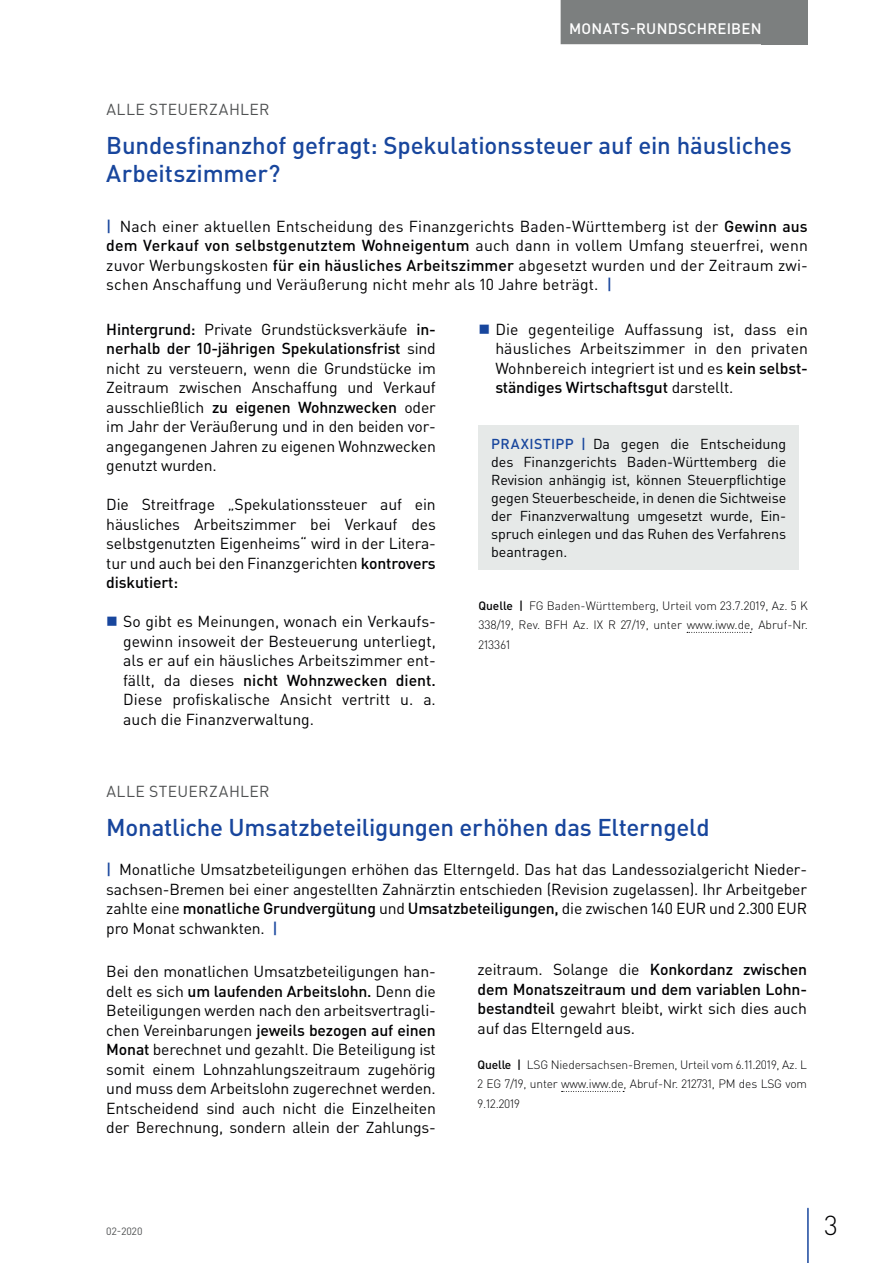
<style>
.page{position:relative;width:893px;height:1263px;background:#fff}
.page>*{position:absolute;margin:0;border:0;box-sizing:border-box;transform-origin:0 0}
.t1{font:300 27px "DIN Pro";color:#000002}
.t2{font:500 24px/28.5px "DIN Pro";letter-spacing:-.005em;color:#18469d}
.t3{font:15.75px/19.5px "DIN Pro";letter-spacing:-.01em;color:#000002;text-align:justify}
.t4{font:15.75px "DIN Pro";letter-spacing:.025em;color:#4f5152}
.t5{font:500 15px "DIN Pro";letter-spacing:.015em;color:#fff}
.t6{font:14.25px/18px "DIN Pro";color:#000002;text-align:justify}
.t7{font:300 12px/19.5px "DIN Pro";letter-spacing:-.01em;color:#000002;text-align:justify}
.t8{font:10.5px "DIN Pro";color:#4f5152}
.s1{font-weight:500;color:#18469d}
.s2{font-weight:500}
</style>
<div class="page">
<div style="left:762px;top:0;width:46px;height:44px;background:#7c7f7f"></div>
<hr style="left:807px;top:1208px;width:2px;height:55px;background:#18469d">
<div style="left:561px;top:0;width:209px;height:44px;background:#7c7f7f"></div>
<svg style="left:687px;top:632px;width:64px;height:1px"></svg>
<div style="left:478px;top:425px;width:321px;height:144px;background:#e6e9e8"></div>
<svg style="left:562px;top:1091px;width:62px;height:1px"></svg>
<p class="t5" style="left:569px;top:18px;width:194px">MONATS-RUNDSCHREIBEN</p>
<p class="t4" style="left:106px;top:98px;width:165px">ALLE STEUERZAHLER</p>
<h2 class="t2" style="left:106px;top:130px;width:687px">Bundesfinanzhof gefragt: Spekulationssteuer auf ein häusliches<br>Arbeitszimmer?</h2>
<p class="t3" style="left:106px;top:216px;width:703px"><span class="s1">|</span> Nach einer aktuellen Entscheidung des Finanzgerichts Baden-Württemberg ist der <span class="s2">Gewinn aus dem Verkauf von selbstgenutztem Wohneigentum</span> auch dann in vollem Umfang steuerfrei, wenn zuvor Werbungskosten <span class="s2">für ein häusliches Arbeitszimmer</span> abgesetzt wurden und der Zeitraum zwi&shy;schen Anschaffung und Veräußerung nicht mehr als 10 Jahre beträgt. <span class="s1">|</span></p>
<p class="t3" style="left:106px;top:319px;width:331px"><span class="s2">Hintergrund:</span> Private Grundstücksverkäufe <span class="s2">in&shy;nerhalb der 10-jährigen Spekulationsfrist</span> sind nicht zu versteuern, wenn die Grundstücke im Zeitraum zwischen Anschaffung und Verkauf ausschließlich <span class="s2">zu eigenen Wohnzwecken</span> oder im Jahr der Veräußerung und in den beiden vor&shy;angegangenen Jahren zu eigenen Wohnzwecken genutzt wurden.</p>
<p class="t3" style="left:106px;top:494px;width:331px">Die Streitfrage „Spekulationssteuer auf ein häusliches Arbeitszimmer bei Verkauf des selbstgenutzten Eigenheims“ wird in der Litera&shy;tur und auch bei den Finanzgerichten <span class="s2">kontrovers diskutiert:</span></p>
<p class="t3" style="left:123px;top:611px;width:314px">So gibt es Meinungen, wonach ein Verkaufs&shy;gewinn insoweit der Besteuerung unterliegt, als er auf ein häusliches Arbeitszimmer ent&shy;fällt, da dieses <span class="s2">nicht Wohnzwecken dient.<br></span>Diese profiskalische Ansicht vertritt u. a. auch die Finanzverwaltung.</p>
<p class="t3" style="left:495px;top:319px;width:314px">Die gegenteilige Auffassung ist, dass ein häusliches Arbeitszimmer in den privaten Wohnbereich integriert ist und es <span class="s2">kein selbst&shy;ständiges Wirtschaftsgut</span> darstellt.</p>
<p class="t6" style="left:491px;top:434px;width:297px"><span class="s1">PRAXISTIPP |</span> Da gegen die Entscheidung des Finanzgerichts Baden-Württemberg die Revision anhängig ist, können Steuerpflichtige gegen Steuerbescheide, in denen die Sichtweise der Finanzverwaltung umgesetzt wurde, Ein&shy;spruch einlegen und das Ruhen des Verfahrens beantragen.</p>
<p class="t7" style="left:478px;top:595px;width:331px"><span class="s2">Quelle |</span> FG Baden-Württemberg, Urteil vom 23.7.2019, Az. 5 K 338/19, Rev. BFH Az. IX R 27/19, unter www.iww.de, Abruf-Nr.<br>213361</p>
<p class="t4" style="left:106px;top:781px;width:165px">ALLE STEUERZAHLER</p>
<h2 class="t2" style="left:106px;top:812px;width:605px">Monatliche Umsatzbeteiligungen erhöhen das Elterngeld</h2>
<p class="t3" style="left:106px;top:859px;width:702px"><span class="s1">|</span> Monatliche Umsatzbeteiligungen erhöhen das Elterngeld. Das hat das Landessozialgericht Nieder&shy;sachsen-Bremen bei einer angestellten Zahnärztin entschieden (Revision zugelassen). Ihr Arbeitgeber zahlte eine <span class="s2">monatliche Grundvergütung</span> und <span class="s2">Umsatzbeteiligungen,</span> die zwischen 140 EUR und 2.300 EUR pro Monat schwankten. <span class="s1">|</span></p>
<p class="t3" style="left:106px;top:961px;width:331px">Bei den monatlichen Umsatzbeteiligungen han&shy;delt es sich <span class="s2">um laufenden Arbeitslohn.</span> Denn die Beteiligungen werden nach den arbeitsvertragli&shy;chen Vereinbarungen <span class="s2">jeweils bezogen auf einen Monat</span> berechnet und gezahlt. Die Beteiligung ist somit einem Lohnzahlungszeitraum zugehörig und muss dem Arbeitslohn zugerechnet werden.<br>Entscheidend sind auch nicht die Einzelheiten der Berechnung, sondern allein der Zahlungs-</p>
<p class="t3" style="left:477px;top:959px;width:331px">zeitraum. Solange die <span class="s2">Konkordanz zwischen dem Monatszeitraum und dem variablen Lohn&shy;bestandteil</span> gewahrt bleibt, wirkt sich dies auch auf das Elterngeld aus.</p>
<p class="t7" style="left:477px;top:1054px;width:331px"><span class="s2">Quelle |</span> LSG Niedersachsen-Bremen, Urteil vom 6.11.2019, Az. L 2 EG 7/19, unter www.iww.de, Abruf-Nr. 212731, PM des LSG vom 9.12.2019</p>
<p class="t8" style="left:106px;top:1224px;width:38px">02-2020</p>
<h1 class="t1" style="left:824px;top:1207px;width:15px">3</h1>
</div>
